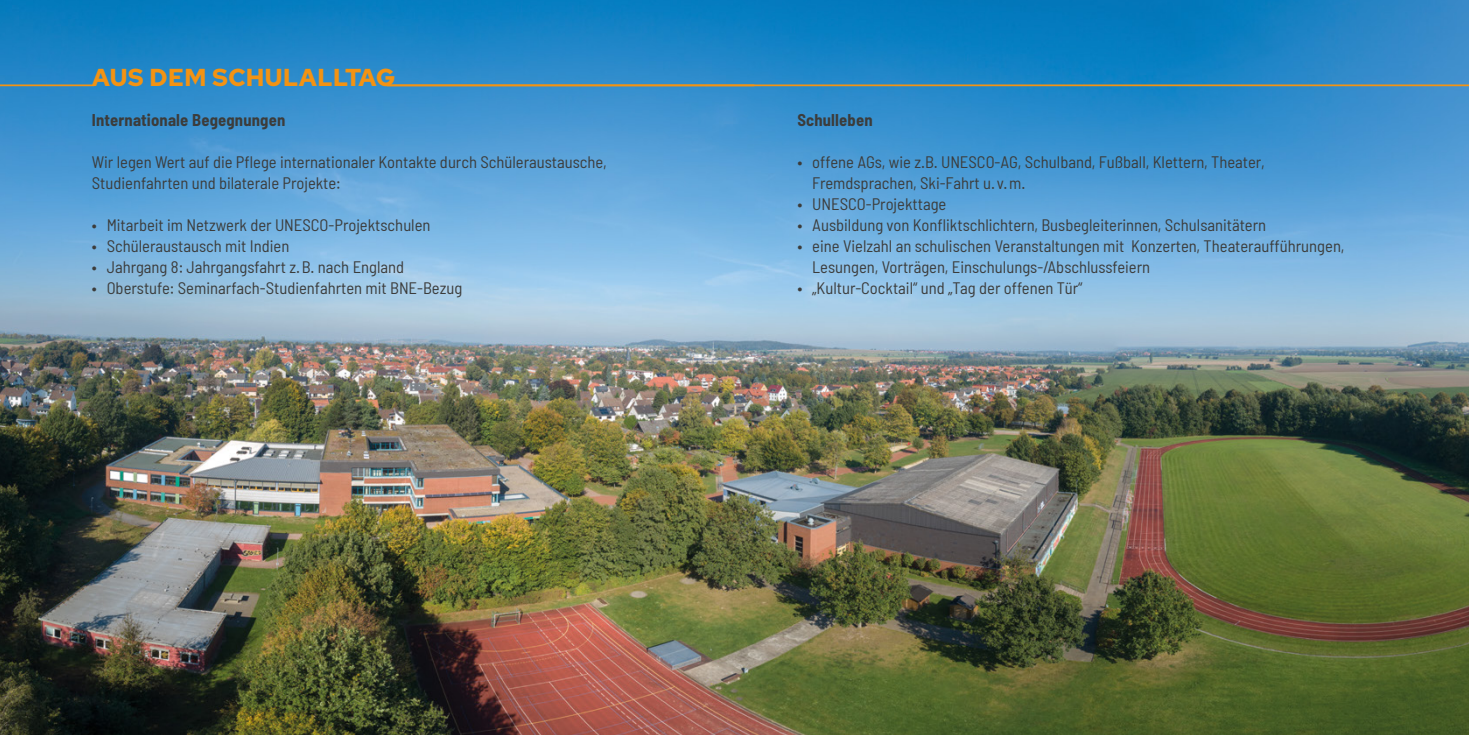
<style>
.page{position:relative;width:1469px;height:735px;background:#fff}
.page>*{position:absolute;margin:0;border:0;box-sizing:border-box;transform-origin:0 0}
.t1{font:700 24.5px "Red Hat Text";color:#f39313}
.t2{font:semi-condensed 16.62px/21px "Barlow";color:#3c3c3b}
.t3{font:700 semi-condensed 16.62px "Barlow";letter-spacing:.01em;color:#3c3c3b}
</style>
<div class="page">
<img style="left:0;top:0;width:1468px;height:734px">
<hr style="left:0;top:84px;width:94px;height:2px;background:#f39313">
<hr style="left:387px;top:84px;width:1081px;height:2px;background:#f39313">
<h1 class="t1" style="left:92px;top:61px;width:305px">AUS DEM SCHULALLTAG</h1>
<p class="t3" style="left:92px;top:110px;width:195px">Internationale Begegnungen</p>
<p class="t2" style="left:92px;top:151px;width:516px">Wir legen Wert auf die Pflege internationaler Kontakte durch Schüleraustausche,<br>Studienfahrten und bilaterale Projekte:</p>
<p class="t2" style="left:92px;top:214px;width:340px">• Mitarbeit im Netzwerk der UNESCO-Projektschulen</p>
<p class="t2" style="left:92px;top:235px;width:199px">• Schüleraustausch mit Indien</p>
<p class="t2" style="left:92px;top:256px;width:314px">• Jahrgang 8: Jahrgangsfahrt z.B. nach England</p>
<p class="t2" style="left:92px;top:277px;width:372px">• Oberstufe: Seminarfach-Studienfahrten mit BNE-Bezug</p>
<p class="t3" style="left:797px;top:110px;width:77px">Schulleben</p>
<p class="t2" style="left:812px;top:151px;width:454px;text-indent:-15px">• offene AGs, wie z.B. UNESCO-AG, Schulband, Fußball, Klettern, Theater,<br>Fremdsprachen, Ski-Fahrt u.v.m.</p>
<p class="t2" style="left:797px;top:193px;width:150px">• UNESCO-Projekttage</p>
<p class="t2" style="left:797px;top:214px;width:470px">• Ausbildung von Konfliktschlichtern, Busbegleiterinnen, Schulsanitätern</p>
<p class="t2" style="left:812px;top:235px;width:533px;text-indent:-15px">• eine Vielzahl an schulischen Veranstaltungen mit Konzerten, Theateraufführungen,<br>Lesungen, Vorträgen, Einschulungs-/Abschlussfeiern</p>
<p class="t2" style="left:797px;top:277px;width:286px">• „Kultur-Cocktail“ und „Tag der offenen Tür“</p>
</div>
